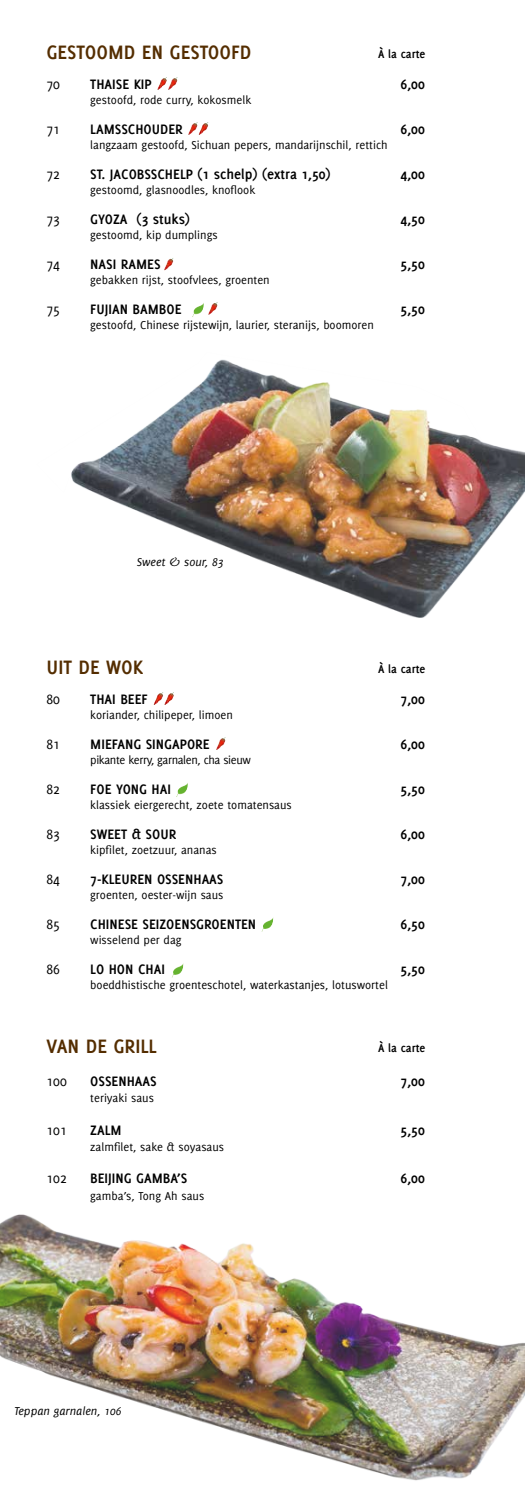
<style>
.page{position:relative;width:525px;height:1489px;background:#fff}
.page>*{position:absolute;margin:0;border:0;box-sizing:border-box;transform-origin:0 0}
.t1{font:700 21.25px "Delicious";color:#542d00}
.t2{font:700 15px "Delicious";color:#000}
.t3{font:15px "Delicious";color:#000}
.t4{font:12.5px "Delicious";color:#000}
.t5{font:italic 12.5px "Delicious";color:#000}
.t6{font:12.5px "Delicious";letter-spacing:-.03em;color:#000}
.t7{font:700 12.5px "Delicious";color:#000}
</style>
<div class="page">
<svg style="left:216px;top:737px;width:9px;height:13px"></svg>
<img style="left:71px;top:258px;width:453px;height:360px">
<img style="left:0;top:1214px;width:524px;height:267px">
<svg style="left:164px;top:258px;width:9px;height:12px"></svg>
<svg style="left:208px;top:302px;width:9px;height:13px"></svg>
<img style="left:176px;top:783px;width:12px;height:14px">
<img style="left:192px;top:302px;width:12px;height:15px">
<img style="left:172px;top:964px;width:11px;height:13px">
<img style="left:262px;top:918px;width:11px;height:13px">
<svg style="left:157px;top:77px;width:20px;height:13px"></svg>
<svg style="left:188px;top:122px;width:20px;height:13px"></svg>
<svg style="left:154px;top:692px;width:19px;height:13px"></svg>
<h1 class="t1" style="left:46px;top:40px;width:206px">GESTOOMD EN GESTOOFD</h1>
<p class="t3" style="left:46px;top:76px;width:15px">70</p>
<p class="t2" style="left:90px;top:75px;width:63px">THAISE KIP</p>
<p class="t2" style="left:400px;top:75px;width:26px">6,00</p>
<p class="t4" style="left:90px;top:93px;width:162px">gestoofd, rode curry, kokosmelk</p>
<p class="t3" style="left:46px;top:121px;width:15px">71</p>
<p class="t2" style="left:90px;top:120px;width:94px">LAMSSCHOUDER</p>
<p class="t2" style="left:400px;top:120px;width:26px">6,00</p>
<p class="t4" style="left:90px;top:138px;width:299px">langzaam gestoofd, Sichuan pepers, mandarijnschil, rettich</p>
<p class="t3" style="left:46px;top:166px;width:15px">72</p>
<p class="t2" style="left:90px;top:165px;width:242px">ST. JACOBSSCHELP (1 schelp) (extra 1,50)</p>
<p class="t2" style="left:400px;top:165px;width:26px">4,00</p>
<p class="t4" style="left:90px;top:183px;width:166px">gestoomd, glasnoodles, knoflook</p>
<p class="t3" style="left:46px;top:211px;width:15px">73</p>
<p class="t2" style="left:90px;top:210px;width:101px">GYOZA (3 stuks)</p>
<p class="t2" style="left:400px;top:210px;width:26px">4,50</p>
<p class="t4" style="left:90px;top:228px;width:129px">gestoomd, kip dumplings</p>
<p class="t3" style="left:46px;top:256px;width:15px">74</p>
<p class="t2" style="left:90px;top:255px;width:72px">NASI RAMES</p>
<p class="t2" style="left:400px;top:255px;width:26px">5,50</p>
<p class="t4" style="left:90px;top:273px;width:181px">gebakken rijst, stoofvlees, groenten</p>
<p class="t3" style="left:46px;top:301px;width:15px">75</p>
<p class="t2" style="left:90px;top:300px;width:93px">FUJIAN BAMBOE</p>
<p class="t2" style="left:400px;top:300px;width:26px">5,50</p>
<p class="t4" style="left:90px;top:318px;width:285px">gestoofd, Chinese rijstewijn, laurier, steranijs, boomoren</p>
<p class="t7" style="left:378px;top:47px;width:49px">À la carte</p>
<p class="t5" style="left:137px;top:555px;width:88px">Sweet &amp; sour, 83</p>
<h1 class="t1" style="left:46px;top:655px;width:98px">UIT DE WOK</h1>
<p class="t3" style="left:46px;top:691px;width:15px">80</p>
<p class="t2" style="left:90px;top:690px;width:59px">THAI BEEF</p>
<p class="t2" style="left:400px;top:690px;width:26px">7,00</p>
<p class="t4" style="left:90px;top:708px;width:144px">koriander, chilipeper, limoen</p>
<p class="t3" style="left:46px;top:736px;width:15px">81</p>
<p class="t2" style="left:90px;top:735px;width:121px">MIEFANG SINGAPORE</p>
<p class="t2" style="left:400px;top:735px;width:26px">6,00</p>
<p class="t6" style="left:90px;top:753px;width:162px">pikante kerry, garnalen, cha sieuw</p>
<p class="t3" style="left:46px;top:781px;width:15px">82</p>
<p class="t2" style="left:90px;top:780px;width:82px">FOE YONG HAI</p>
<p class="t2" style="left:400px;top:780px;width:26px">5,50</p>
<p class="t4" style="left:90px;top:798px;width:203px">klassiek eiergerecht, zoete tomatensaus</p>
<p class="t3" style="left:46px;top:826px;width:15px">83</p>
<p class="t2" style="left:90px;top:825px;width:87px">SWEET &amp; SOUR</p>
<p class="t2" style="left:400px;top:825px;width:26px">6,00</p>
<p class="t4" style="left:90px;top:843px;width:128px">kipfilet, zoetzuur, ananas</p>
<p class="t3" style="left:46px;top:871px;width:15px">84</p>
<p class="t2" style="left:90px;top:870px;width:135px">7-KLEUREN OSSENHAAS</p>
<p class="t2" style="left:400px;top:870px;width:26px">7,00</p>
<p class="t4" style="left:90px;top:888px;width:135px">groenten, oester-wijn saus</p>
<p class="t3" style="left:46px;top:916px;width:15px">85</p>
<p class="t2" style="left:90px;top:915px;width:167px">CHINESE SEIZOENSGROENTEN</p>
<p class="t2" style="left:400px;top:915px;width:26px">6,50</p>
<p class="t4" style="left:90px;top:933px;width:93px">wisselend per dag</p>
<p class="t3" style="left:46px;top:961px;width:15px">86</p>
<p class="t2" style="left:90px;top:960px;width:76px">LO HON CHAI</p>
<p class="t2" style="left:400px;top:960px;width:26px">5,50</p>
<p class="t4" style="left:90px;top:978px;width:299px">boeddhistische groenteschotel, waterkastanjes, lotuswortel</p>
<p class="t7" style="left:378px;top:661px;width:49px">À la carte</p>
<h1 class="t1" style="left:46px;top:1034px;width:112px">VAN DE GRILL</h1>
<p class="t3" style="left:46px;top:1072px;width:22px">100</p>
<p class="t2" style="left:90px;top:1072px;width:68px">OSSENHAAS</p>
<p class="t2" style="left:400px;top:1072px;width:26px">7,00</p>
<p class="t4" style="left:90px;top:1090px;width:65px">teriyaki saus</p>
<p class="t3" style="left:46px;top:1121px;width:22px">101</p>
<p class="t2" style="left:90px;top:1120px;width:33px">ZALM</p>
<p class="t2" style="left:400px;top:1120px;width:26px">5,50</p>
<p class="t4" style="left:90px;top:1139px;width:135px">zalmfilet, sake &amp; soyasaus</p>
<p class="t3" style="left:46px;top:1169px;width:22px">102</p>
<p class="t2" style="left:90px;top:1169px;width:99px">BEIJING GAMBA’S</p>
<p class="t2" style="left:400px;top:1169px;width:26px">6,00</p>
<p class="t4" style="left:90px;top:1188px;width:115px">gamba’s, Tong Ah saus</p>
<p class="t7" style="left:378px;top:1040px;width:49px">À la carte</p>
<p class="t5" style="left:14px;top:1403px;width:108px">Teppan garnalen, 106</p>
</div>
